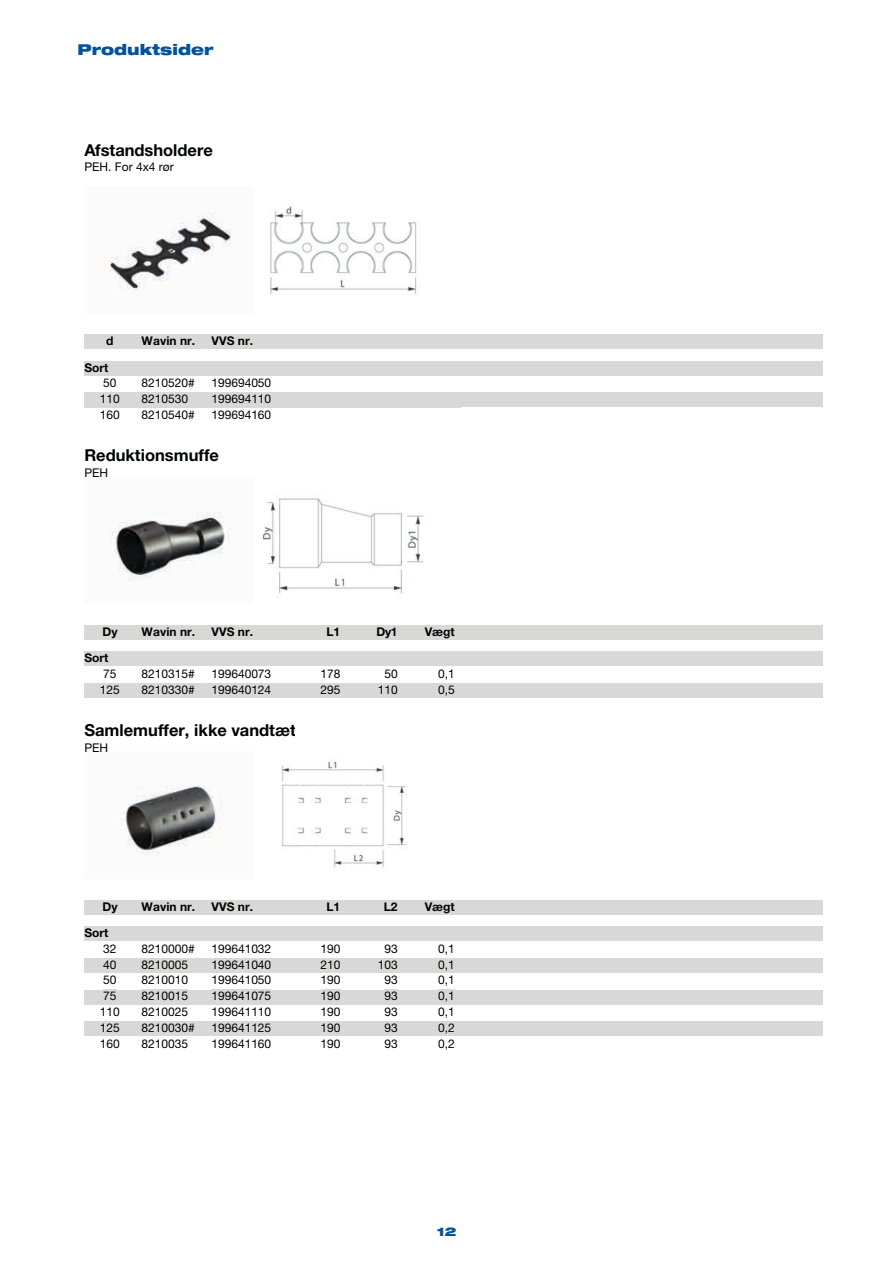
<style>
.page{position:relative;width:893px;height:1263px;background:#fff}
.page>*{position:absolute;margin:0;border:0;box-sizing:border-box;transform-origin:0 0}
.t1{font:700 16.5px "Helvetica Neue";color:#010203}
.t2{font:900 expanded 15px "Helvetica Neue";color:#00539c}
.t3{font:12px "Helvetica Neue";letter-spacing:-.005em;color:#010203}
.t4{font:700 12px "Helvetica Neue";color:#010203}
.t5{font:900 expanded 12px "Helvetica Neue";color:#00539c}
</style>
<div class="page">
<img style="left:120px;top:785px;width:102px;height:70px">
<img style="left:110px;top:511px;width:121px;height:70px">
<img style="left:109px;top:212px;width:123px;height:78px">
<img style="left:270px;top:206px;width:150px;height:90px">
<div style="left:85px;top:334px;width:738px;height:15px;background:#d8d8d7"></div>
<div style="left:85px;top:361px;width:738px;height:14px;background:#d8d8d7"></div>
<div style="left:85px;top:361px;width:376px;height:15px;background:#d8d8d7"></div>
<div style="left:85px;top:393px;width:738px;height:14px;background:#d8d8d7"></div>
<div style="left:85px;top:393px;width:376px;height:15px;background:#d8d8d7"></div>
<img style="left:260px;top:498px;width:164px;height:96px">
<div style="left:85px;top:625px;width:738px;height:15px;background:#d8d8d7"></div>
<div style="left:85px;top:651px;width:738px;height:15px;background:#d8d8d7"></div>
<div style="left:85px;top:683px;width:738px;height:15px;background:#d8d8d7"></div>
<img style="left:281px;top:759px;width:126px;height:109px">
<div style="left:85px;top:900px;width:738px;height:14px;background:#d8d8d7"></div>
<div style="left:85px;top:900px;width:376px;height:15px;background:#d8d8d7"></div>
<div style="left:85px;top:926px;width:738px;height:15px;background:#d8d8d7"></div>
<div style="left:85px;top:958px;width:738px;height:14px;background:#d8d8d7"></div>
<div style="left:85px;top:958px;width:376px;height:15px;background:#d8d8d7"></div>
<div style="left:85px;top:990px;width:738px;height:14px;background:#d8d8d7"></div>
<div style="left:85px;top:1021px;width:738px;height:15px;background:#d8d8d7"></div>
<p class="t2" style="left:78px;top:40px;width:138px">Produktsider</p>
<h1 class="t1" style="left:84px;top:140px;width:130px">Afstandsholdere</h1>
<p class="t3" style="left:84px;top:159px;width:91px">PEH. For 4x4 rør</p>
<p class="t4" style="left:106px;top:334px;width:9px">d</p>
<p class="t4" style="left:142px;top:334px;width:55px">Wavin nr.</p>
<p class="t4" style="left:211px;top:334px;width:43px">VVS nr.</p>
<p class="t4" style="left:84px;top:360px;width:26px">Sort</p>
<p class="t3" style="left:103px;top:376px;width:15px">50</p>
<p class="t3" style="left:142px;top:376px;width:55px">8210520#</p>
<p class="t3" style="left:211px;top:376px;width:61px">199694050</p>
<p class="t3" style="left:100px;top:392px;width:21px">110</p>
<p class="t3" style="left:142px;top:392px;width:48px">8210530</p>
<p class="t3" style="left:211px;top:392px;width:61px">199694110</p>
<p class="t3" style="left:100px;top:408px;width:21px">160</p>
<p class="t3" style="left:142px;top:408px;width:55px">8210540#</p>
<p class="t3" style="left:211px;top:408px;width:61px">199694160</p>
<h1 class="t1" style="left:84px;top:445px;width:136px">Reduktionsmuffe</h1>
<p class="t3" style="left:84px;top:466px;width:25px">PEH</p>
<p class="t4" style="left:103px;top:624px;width:17px">D y</p>
<p class="t4" style="left:142px;top:624px;width:55px">Wavin nr.</p>
<p class="t4" style="left:211px;top:624px;width:43px">VVS nr.</p>
<p class="t4" style="left:326px;top:624px;width:15px">L1</p>
<p class="t4" style="left:376px;top:624px;width:23px">Dy1</p>
<p class="t4" style="left:425px;top:624px;width:32px">V ægt</p>
<p class="t4" style="left:84px;top:651px;width:26px">Sort</p>
<p class="t3" style="left:103px;top:667px;width:15px">75</p>
<p class="t3" style="left:142px;top:667px;width:55px">8210315#</p>
<p class="t3" style="left:211px;top:667px;width:61px">199640073</p>
<p class="t3" style="left:321px;top:667px;width:21px">178</p>
<p class="t3" style="left:384px;top:667px;width:15px">5 0</p>
<p class="t3" style="left:438px;top:667px;width:18px">0,1</p>
<p class="t3" style="left:100px;top:682px;width:21px">125</p>
<p class="t3" style="left:142px;top:682px;width:55px">8210330#</p>
<p class="t3" style="left:211px;top:682px;width:61px">199640124</p>
<p class="t3" style="left:321px;top:682px;width:21px">295</p>
<p class="t3" style="left:378px;top:682px;width:21px">110</p>
<p class="t3" style="left:438px;top:682px;width:18px">0,5</p>
<h1 class="t1" style="left:84px;top:719px;width:213px">Samlemuffer, ikke vandtæt</h1>
<p class="t3" style="left:84px;top:740px;width:25px">PEH</p>
<p class="t4" style="left:103px;top:899px;width:17px">D y</p>
<p class="t4" style="left:142px;top:899px;width:55px">Wavin nr.</p>
<p class="t4" style="left:211px;top:899px;width:43px">VVS nr.</p>
<p class="t4" style="left:326px;top:899px;width:15px">L1</p>
<p class="t4" style="left:384px;top:899px;width:15px">L2</p>
<p class="t4" style="left:425px;top:899px;width:32px">V ægt</p>
<p class="t4" style="left:84px;top:925px;width:26px">Sort</p>
<p class="t3" style="left:103px;top:941px;width:15px">32</p>
<p class="t3" style="left:142px;top:941px;width:55px">8210000#</p>
<p class="t3" style="left:211px;top:941px;width:61px">199641032</p>
<p class="t3" style="left:321px;top:941px;width:21px">190</p>
<p class="t3" style="left:384px;top:941px;width:15px">9 3</p>
<p class="t3" style="left:438px;top:941px;width:18px">0,1</p>
<p class="t3" style="left:103px;top:957px;width:15px">40</p>
<p class="t3" style="left:142px;top:957px;width:48px">8210005</p>
<p class="t3" style="left:211px;top:957px;width:61px">199641040</p>
<p class="t3" style="left:321px;top:957px;width:21px">210</p>
<p class="t3" style="left:378px;top:957px;width:21px">103</p>
<p class="t3" style="left:438px;top:957px;width:18px">0,1</p>
<p class="t3" style="left:103px;top:973px;width:15px">50</p>
<p class="t3" style="left:142px;top:973px;width:48px">8210010</p>
<p class="t3" style="left:211px;top:973px;width:61px">199641050</p>
<p class="t3" style="left:321px;top:973px;width:21px">190</p>
<p class="t3" style="left:384px;top:973px;width:15px">9 3</p>
<p class="t3" style="left:438px;top:973px;width:18px">0,1</p>
<p class="t3" style="left:103px;top:989px;width:15px">75</p>
<p class="t3" style="left:142px;top:989px;width:48px">8210015</p>
<p class="t3" style="left:211px;top:989px;width:61px">199641075</p>
<p class="t3" style="left:321px;top:989px;width:21px">190</p>
<p class="t3" style="left:384px;top:989px;width:15px">9 3</p>
<p class="t3" style="left:438px;top:989px;width:18px">0,1</p>
<p class="t3" style="left:100px;top:1005px;width:21px">110</p>
<p class="t3" style="left:142px;top:1005px;width:48px">8210025</p>
<p class="t3" style="left:211px;top:1005px;width:61px">199641110</p>
<p class="t3" style="left:321px;top:1005px;width:21px">190</p>
<p class="t3" style="left:384px;top:1005px;width:15px">9 3</p>
<p class="t3" style="left:438px;top:1005px;width:18px">0,1</p>
<p class="t3" style="left:100px;top:1021px;width:21px">125</p>
<p class="t3" style="left:142px;top:1021px;width:55px">8210030#</p>
<p class="t3" style="left:211px;top:1021px;width:61px">199641125</p>
<p class="t3" style="left:321px;top:1021px;width:21px">190</p>
<p class="t3" style="left:384px;top:1021px;width:15px">9 3</p>
<p class="t3" style="left:438px;top:1021px;width:18px">0,2</p>
<p class="t3" style="left:100px;top:1036px;width:21px">160</p>
<p class="t3" style="left:142px;top:1036px;width:48px">8210035</p>
<p class="t3" style="left:211px;top:1036px;width:61px">199641160</p>
<p class="t3" style="left:321px;top:1036px;width:21px">190</p>
<p class="t3" style="left:384px;top:1036px;width:15px">9 3</p>
<p class="t3" style="left:438px;top:1036px;width:18px">0,2</p>
<p class="t5" style="left:437px;top:1224px;width:21px">12</p>
</div>
